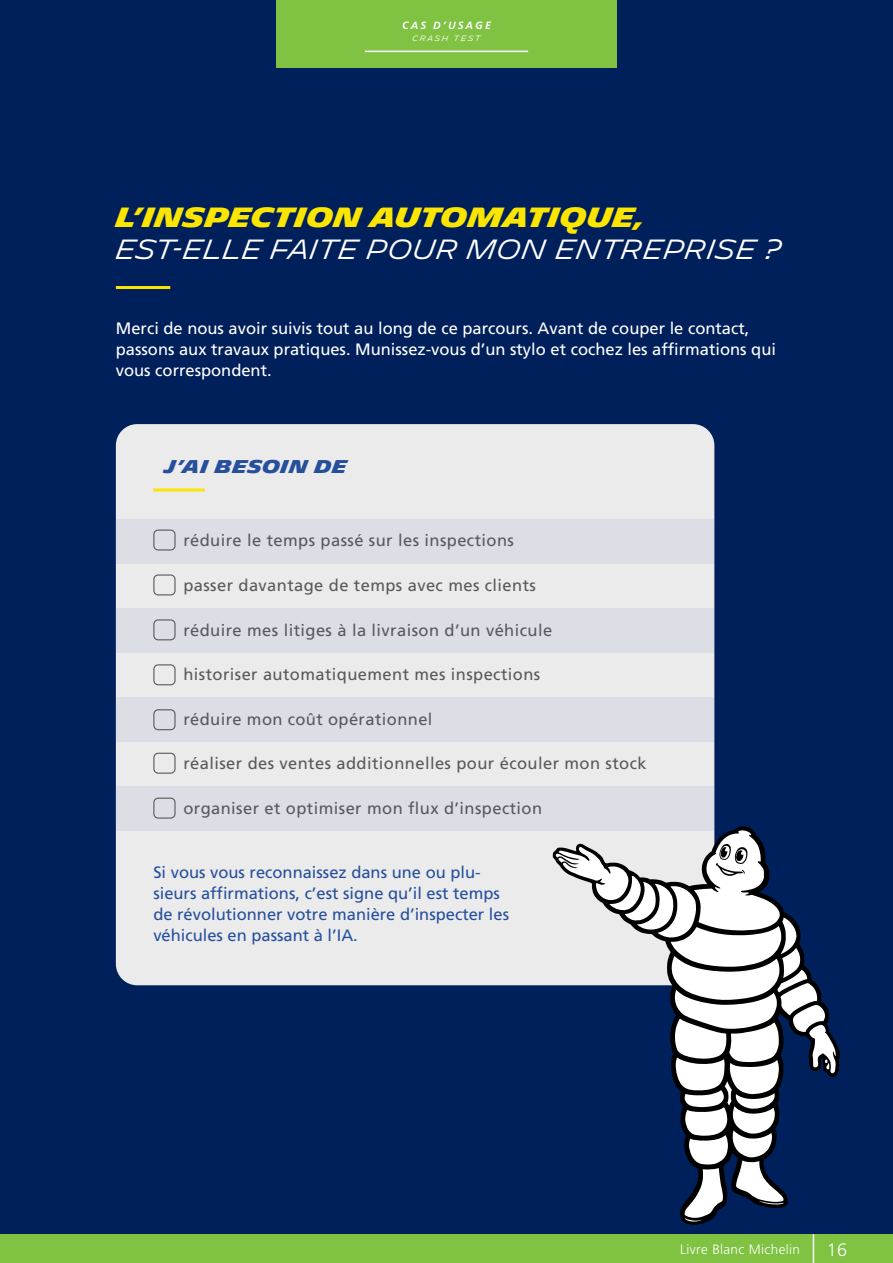
<style>
.page{position:relative;width:893px;height:1263px;background:#00205b}
.page>*{position:absolute;margin:0;border:0;box-sizing:border-box;transform-origin:0 0}
.t1{font:300 27px "Michelin";color:#fff}
.t2{font:700 27px "Michelin";color:#fce500}
.t3{font:700 18px "Michelin";letter-spacing:.025em;color:#264f9c}
.t4{font:300 18px "Frutiger";color:#fff}
.t5{font:16.5px "Frutiger";letter-spacing:.025em;color:#58595b}
.t6{font:16.5px/21px "Frutiger";color:#fff}
.t7{font:16.5px/21px "Frutiger";color:#264f9c}
.t8{font:300 13.5px "Frutiger";letter-spacing:.025em;color:#fff}
.t9{font:italic 700 10.5px "Frutiger";letter-spacing:.2em;color:#fff}
.t10{font:300 7.5px "Michelin";letter-spacing:.2em;color:#fff}
</style>
<div class="page">
<hr style="left:116px;top:286px;width:54px;height:3px;background:#fce500">
<div style="left:116px;top:424px;width:598px;height:561px;background:#ebebec;border-radius:21px"></div>
<hr style="left:153px;top:488px;width:52px;height:3px;background:#fce500">
<div style="left:116px;top:519px;width:598px;height:44px;background:#dbdee5"></div>
<div style="left:116px;top:608px;width:598px;height:44px;background:#dbdee5"></div>
<div style="left:116px;top:697px;width:598px;height:45px;background:#dbdee5"></div>
<div style="left:116px;top:786px;width:598px;height:45px;background:#dbdee5"></div>
<div style="left:153px;top:529px;width:23px;height:21px;border:1px solid #58595b;border-radius:4px"></div>
<div style="left:153px;top:574px;width:23px;height:21px;border:1px solid #58595b;border-radius:4px"></div>
<div style="left:153px;top:619px;width:23px;height:21px;border:1px solid #58595b;border-radius:4px"></div>
<div style="left:153px;top:664px;width:23px;height:21px;border:1px solid #58595b;border-radius:4px"></div>
<div style="left:153px;top:709px;width:23px;height:21px;border:1px solid #58595b;border-radius:4px"></div>
<div style="left:153px;top:753px;width:23px;height:21px;border:1px solid #58595b;border-radius:4px"></div>
<div style="left:153px;top:798px;width:23px;height:21px;border:1px solid #58595b;border-radius:4px"></div>
<svg style="left:556px;top:830px;width:280px;height:392px"></svg>
<div style="left:0;top:1234px;width:893px;height:29px;background:#80c342"></div>
<svg style="left:813px;top:1234px;width:1px;height:29px"></svg>
<div style="left:276px;top:0;width:341px;height:68px;background:#80c342"></div>
<hr style="left:365px;top:51px;width:163px;height:1px;background:#fff">
<p class="t9" style="left:402px;top:19px;width:90px">CAS D’USAGE</p>
<p class="t10" style="left:412px;top:34px;width:70px">CRASH TEST</p>
<h1 class="t2" style="left:116px;top:202px;width:531px">L’INSPECTION AUTOMATIQUE,</h1>
<h1 class="t1" style="left:116px;top:234px;width:666px">EST-ELLE FAITE POUR MON ENTREPRISE ?</h1>
<p class="t6" style="left:116px;top:318px;width:662px">Merci de nous avoir suivis tout au long de ce parcours. Avant de couper le contact, passons aux travaux pratiques. Munissez-vous d’un stylo et cochez les affirmations qui vous correspondent.</p>
<p class="t3" style="left:165px;top:456px;width:184px">J’AI BESOIN DE</p>
<p class="t5" style="left:183px;top:530px;width:332px">réduire le temps passé sur les inspections</p>
<p class="t5" style="left:183px;top:575px;width:354px">passer davantage de temps avec mes clients</p>
<p class="t5" style="left:183px;top:620px;width:370px">réduire mes litiges à la livraison d’un véhicule</p>
<p class="t5" style="left:183px;top:665px;width:358px">historiser automatiquement mes inspections</p>
<p class="t5" style="left:183px;top:710px;width:251px">réduire mon coût opérationnel</p>
<p class="t5" style="left:183px;top:753px;width:465px">réaliser des ventes additionnelles pour écouler mon stock</p>
<p class="t5" style="left:183px;top:798px;width:360px">organiser et optimiser mon flux d’inspection</p>
<p class="t7" style="left:153px;top:861px;width:357px">Si vous vous reconnaissez dans une ou plu&shy;sieurs affirmations, c’est signe qu’il est temps de révolutionner votre manière d’inspecter les véhicules en passant à l’IA.</p>
<p class="t8" style="left:680px;top:1241px;width:121px">Livre Blanc Michelin</p>
<p class="t4" style="left:827px;top:1239px;width:22px">16</p>
</div>
